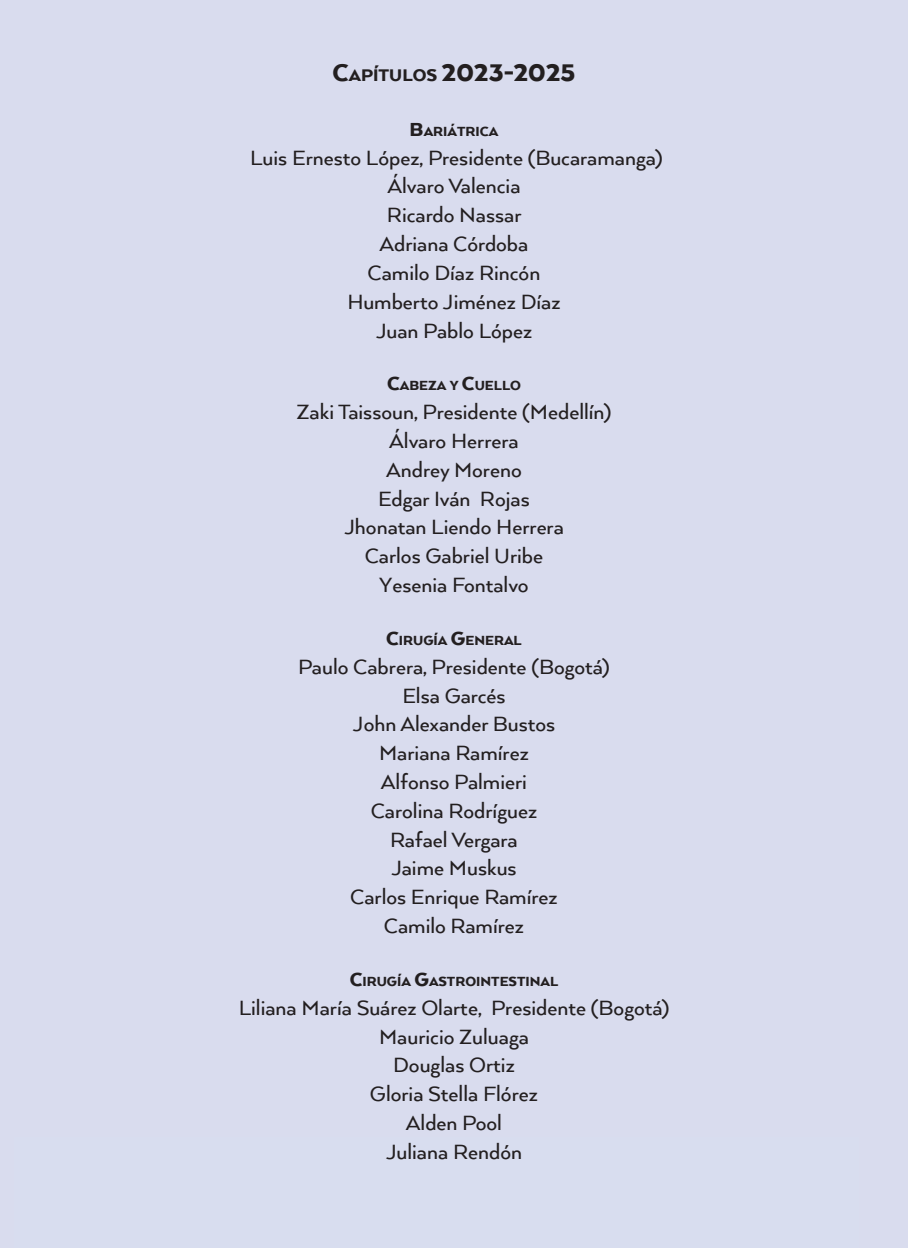
<style>
.page{position:relative;width:908px;height:1248px;background:#fff}
.page>*{position:absolute;margin:0;border:0;box-sizing:border-box;transform-origin:0 0}
.t1{font:900 28px "Arquitecta W01";color:#231f20}
.t2{font:500 24px/28.8px "Arquitecta W01";color:#231f20;text-align:center}
.t3{font:900 15.4px "Arquitecta W01";color:#231f20}
.s1{font-style:inherit}
.s2{font-size:19.6px}
.s3{font-size:22px}
</style>
<div class="page">
<div style="left:14px;top:1137px;width:843px;height:110px;background:#d8ddef"></div>
<p class="t1" style="left:332px;top:58px;width:244px"><span class="s1">C</span><span class="s2">APÍTULOS</span> 2023-2025</p>
<p class="t3" style="left:409px;top:123px;width:90px"><span class="s3">B</span>ARIÁTRICA</p>
<p class="t2" style="left:250px;top:144px;width:414px">Luis Ernesto López, Presidente (Bucaramanga)<br>Álvaro Valencia<br>Ricardo Nassar<br>Adriana Córdoba<br>Camilo Díaz Rincón<br>Humberto Jiménez Díaz<br>Juan Pablo López</p>
<p class="t3" style="left:387px;top:378px;width:135px"><span class="s3">C</span>ABEZA Y <span class="s3">C</span>UELLO</p>
<p class="t2" style="left:296px;top:398px;width:316px">Zaki Taissoun, Presidente (Medellín)<br>Álvaro Herrera<br>Andrey Moreno<br>Edgar Iván Rojas<br>Jhonatan Liendo Herrera<br>Carlos Gabriel Uribe<br>Yesenia Fontalvo</p>
<p class="t3" style="left:386px;top:632px;width:137px"><span class="s3">C</span>IRUGÍA <span class="s3">G</span>ENERAL</p>
<p class="t2" style="left:298px;top:652px;width:313px">Paulo Cabrera, Presidente (Bogotá)<br>Elsa Garcés<br>John Alexander Bustos<br>Mariana Ramírez<br>Alfonso Palmieri<br>Carolina Rodríguez<br>Rafael Vergara<br>Jaime Muskus<br>Carlos Enrique Ramírez<br>Camilo Ramírez</p>
<p class="t3" style="left:349px;top:973px;width:210px"><span class="s3">C</span>IRUGÍA <span class="s3">G</span>ASTROINTESTINAL</p>
<p class="t2" style="left:238px;top:993px;width:432px">Liliana María Suárez Olarte, Presidente (Bogotá)<br>Mauricio Zuluaga<br>Douglas Ortiz<br>Gloria Stella Flórez<br>Alden Pool<br>Juliana Rendón</p>
</div>
